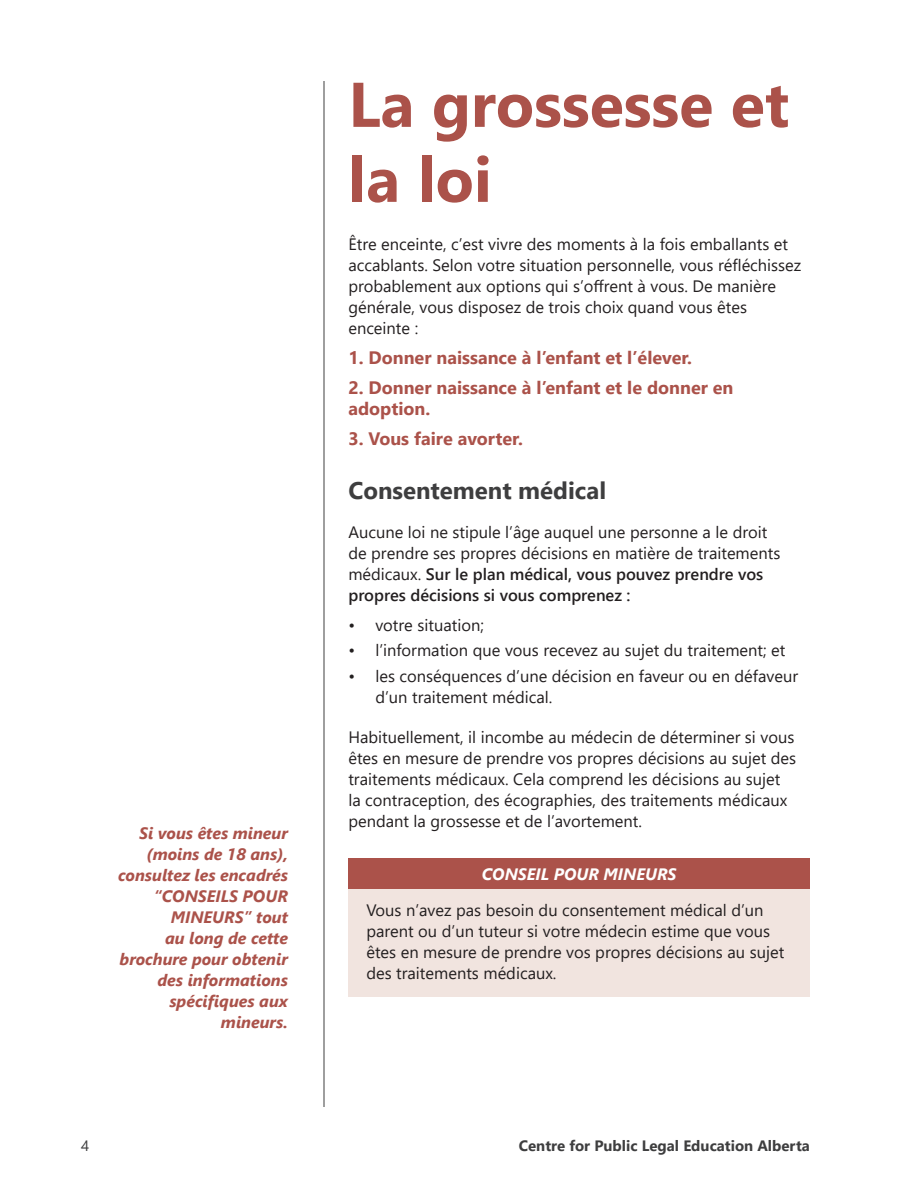
<style>
.page{position:relative;width:918px;height:1188px;background:#fff}
.page>*{position:absolute;margin:0;border:0;box-sizing:border-box;transform-origin:0 0}
.Chapter_Heading{font:700 63px/75px "Segoe UI";color:#ab524a}
.Section_Heading{font:700 24px "Segoe UI";color:#3e3e3f}
.Subsection_Heading{font:700 18px/21px "Segoe UI";color:#ab524a}
.Body{font:16.5px/21px "Segoe UI";color:#231f20}
.look_for_minor_tip_b{font:italic 700 16.5px/21px "Segoe UI";color:#ab524a;text-align:right}
.MINOR_TIP{font:italic 700 16.5px "Segoe UI";color:#fff}
.t1{font:700 15px "Segoe UI";color:#3e3e3f}
.t2{font:15px "Segoe UI";color:#3e3e3f}
.s1{font-weight:600}
</style>
<div class="page">
<hr style="left:324px;top:81px;width:1px;height:1026px;background:#3e3e3f">
<div style="left:348px;top:859px;width:462px;height:138px;background:#f1e4df"></div>
<div style="left:348px;top:859px;width:462px;height:30px;background:#ab524a"></div>
<p class="look_for_minor_tip_b" style="left:118px;top:821px;width:171px">Si vous êtes mineur (moins de 18 ans), consultez les encadrés “CONSEILS POUR<br>MINEURS” tout<br>au long de cette brochure pour obtenir des informations spécifiques aux mineurs.</p>
<p class="Chapter_Heading" style="left:348px;top:62px;width:442px">La grossesse et la loi</p>
<p class="Body" style="left:348px;top:232px;width:454px">Être enceinte, c’est vivre des moments à la fois emballants et accablants. Selon votre situation personnelle, vous réfléchissez probablement aux options qui s’offrent à vous. De manière générale, vous disposez de trois choix quand vous êtes enceinte :</p>
<p class="Subsection_Heading" style="left:348px;top:346px;width:345px">1. Donner naissance à l’enfant et l’élever.</p>
<p class="Subsection_Heading" style="left:348px;top:376px;width:387px">2. Donner naissance à l’enfant et le donner en adoption.</p>
<p class="Subsection_Heading" style="left:348px;top:427px;width:176px">3. Vous faire avorter.</p>
<p class="Section_Heading" style="left:348px;top:468px;width:259px">Consentement médical</p>
<p class="Body" style="left:348px;top:520px;width:434px">Aucune loi ne stipule l’âge auquel une personne a le droit de prendre ses propres décisions en matière de traitements médicaux. <span class="s1">Sur le plan médical, vous pouvez prendre vos propres décisions si vous comprenez :</span></p>
<p class="Body" style="left:348px;top:613px;width:137px">• votre situation;</p>
<p class="Body" style="left:348px;top:639px;width:439px">• l’information que vous recevez au sujet du traitement; et</p>
<p class="Body" style="left:375px;top:664px;width:424px;text-indent:-27px">• les conséquences d’une décision en faveur ou en défaveur d’un traitement médical.</p>
<p class="Body" style="left:348px;top:726px;width:449px">Habituellement, il incombe au médecin de déterminer si vous êtes en mesure de prendre vos propres décisions au sujet des traitements médicaux. Cela comprend les décisions au sujet la contraception, des écographies, des traitements médicaux pendant la grossesse et de l’avortement.</p>
<p class="MINOR_TIP" style="left:482px;top:858px;width:196px">CONSEIL POUR MINEURS</p>
<p class="Body" style="left:366px;top:898px;width:419px">Vous n’avez pas besoin du consentement médical d’un parent ou d’un tuteur si votre médecin estime que vous êtes en mesure de prendre vos propres décisions au sujet des traitements médicaux.</p>
<p class="t2" style="left:81px;top:1131px;width:10px">4</p>
<p class="t1" style="left:519px;top:1132px;width:293px">Centre for Public Legal Education Alberta</p>
</div>
